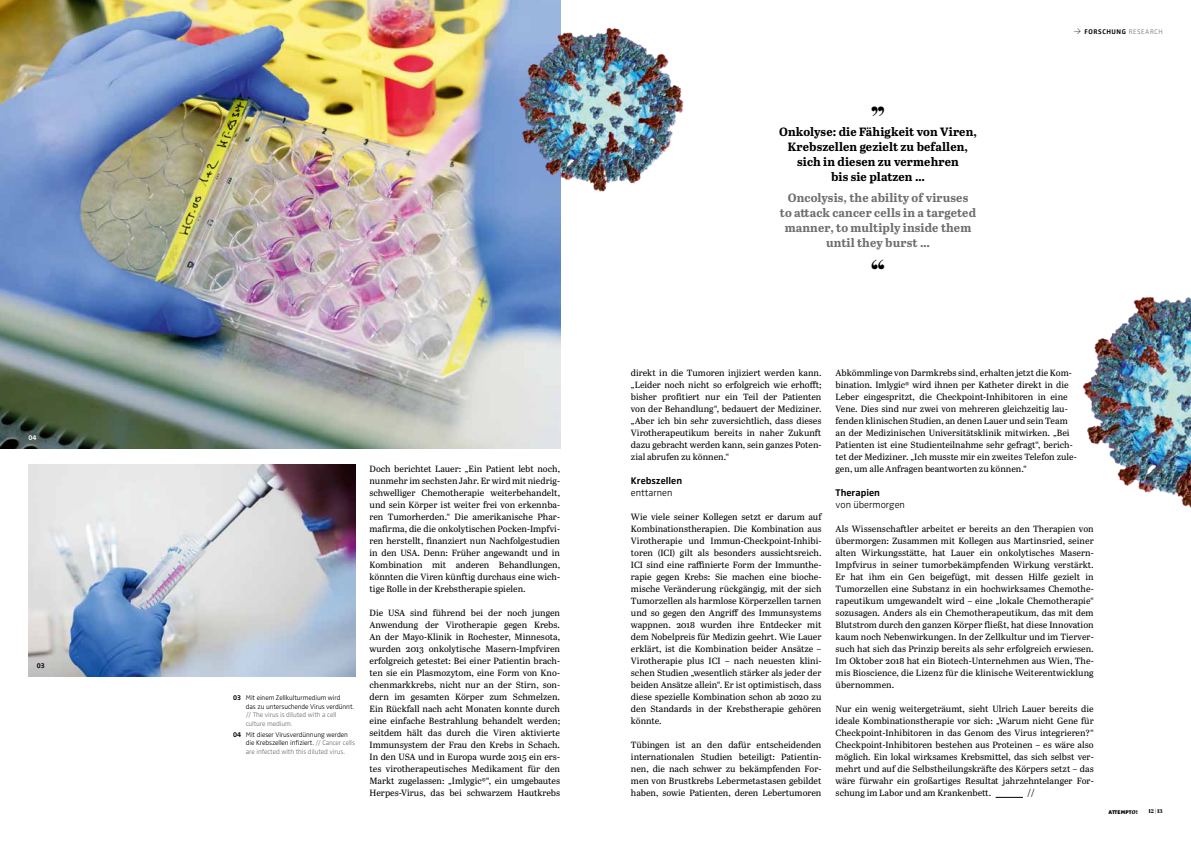
<style>
.page{position:relative;width:1191px;height:842px;background:#fff}
.page>*{position:absolute;margin:0;border:0;box-sizing:border-box;transform-origin:0 0}
.t1{font:35px "Abril Fatface";color:#000}
.t2{font:700 12px/15px "Abril Text";letter-spacing:.01em;color:#6f6f6e;text-align:center}
.t3{font:700 12px/15px "Abril Text";letter-spacing:.01em;color:#000;text-align:center}
.t4{font:300 10px "Zwo OT";color:#000}
.t5{font:700 10px "Zwo OT";color:#000}
.t6{font:9px/12px "Abril Text";color:#000;text-align:justify}
.t7{font:300 7px/8.4px "Zwo OT";letter-spacing:-.01em;color:#000}
.t8{font:300 7px/8.4px "Zwo OT";letter-spacing:-.01em;color:#6f6f6e}
.t9{font:700 7px "Zwo OT";letter-spacing:.08em;color:#000}
.t10{font:700 7px "Zwo OT";color:#fff}
.t11{font:900 5.5px "Zwo OT";letter-spacing:.02em;color:#000}
.t12{font:5.5px "Abril Fatface";color:#000}
.s1{font-weight:700}
.s2{color:#6f6f6e}
.s3{font-family:"DIN";font-weight:300}
.s4{font-weight:300;color:#6f6f6e}
.s5{font-family:"Abril Text";font-weight:800;font-style:italic}
</style>
<div class="page">
<img style="left:28px;top:464px;width:327px;height:212px">
<img style="left:0;top:0;width:560px;height:448px">
<svg style="left:995px;top:797px;width:28px;height:1px"></svg>
<img style="left:496px;top:11px;width:188px;height:192px">
<img style="left:1082px;top:297px;width:109px;height:211px">
<p class="t10" style="left:28px;top:433px;width:10px">04</p>
<p class="t9" style="left:37px;top:661px;width:10px">03</p>
<p class="t7" style="left:246px;top:694px;width:110px;text-indent:-13px"><span class="s1">03</span> Mit einem Zellkulturmedium wird<br>das zu untersuchende Virus verdünnt.</p>
<p class="t8" style="left:246px;top:711px;width:92px">// The virus is diluted with a cell culture medium.</p>
<p class="t7" style="left:246px;top:730px;width:111px;text-indent:-13px"><span class="s1">04</span> Mit dieser Virusverdünnung werden die Krebszellen infiziert. <span class="s2">// Cancer cells are infected with this diluted virus.</span></p>
<p class="t6" style="left:369px;top:463px;width:192px">Doch berichtet Lauer: „Ein Patient lebt noch, nunmehr im sechsten Jahr. Er wird mit niedrig&shy;schwelliger Chemotherapie weiterbehandelt, und sein Körper ist weiter frei von erkennba&shy;ren Tumorherden.“ Die amerikanische Phar&shy;mafirma, die die onkolytischen Pocken-Impfvi&shy;ren herstellt, finanziert nun Nachfolgestudien in den USA. Denn: Früher angewandt und in Kombination mit anderen Behandlungen, könnten die Viren künftig durchaus eine wich&shy;tige Rolle in der Krebstherapie spielen.</p>
<p class="t6" style="left:369px;top:607px;width:192px">Die USA sind führend bei der noch jungen Anwendung der Virotherapie gegen Krebs.<br>An der Mayo-Klinik in Rochester, Minnesota, wurden 2013 onkolytische Masern-Impfviren erfolgreich getestet: Bei einer Patientin brach&shy;ten sie ein Plasmozytom, eine Form von Kno&shy;chenmarkkrebs, nicht nur an der Stirn, son&shy;dern im gesamten Körper zum Schmelzen.<br>Ein Rückfall nach acht Monaten konnte durch eine einfache Bestrahlung behandelt werden; seitdem hält das durch die Viren aktivierte Immunsystem der Frau den Krebs in Schach.<br>In den USA und in Europa wurde 2015 ein ers&shy;tes virotherapeutisches Medikament für den Markt zugelassen: „Imlygic®“, ein umgebautes Herpes-Virus, das bei schwarzem Hautkrebs</p>
<h1 class="t1" style="left:870px;top:74px;width:17px">„</h1>
<h2 class="t3" style="left:779px;top:124px;width:199px">Onkolyse: die Fähigkeit von Viren,<br>Krebszellen gezielt zu befallen, sich in diesen zu vermehren<br>bis sie platzen …</h2>
<h2 class="t2" style="left:780px;top:189px;width:198px">Oncolysis, the ability of viruses<br>to attack cancer cells in a targeted manner, to multiply inside them until they burst …</h2>
<h1 class="t1" style="left:870px;top:248px;width:17px">“</h1>
<p class="t9" style="left:1073px;top:28px;width:91px"><span class="s3">&gt;</span> FORSCHUNG <span class="s4">RESEARCH</span></p>
<p class="t6" style="left:631px;top:367px;width:192px">direkt in die Tumoren injiziert werden kann. „Leider noch nicht so erfolgreich wie erhofft; bisher profitiert nur ein Teil der Patienten von der Behandlung“, bedauert der Mediziner. „Aber ich bin sehr zuversichtlich, dass dieses Virotherapeutikum bereits in naher Zukunft dazu gebracht werden kann, sein ganzes Poten&shy;zial abrufen zu können.“</p>
<p class="t5" style="left:631px;top:475px;width:53px">Krebszellen</p>
<p class="t4" style="left:631px;top:487px;width:43px">enttarnen</p>
<p class="t6" style="left:631px;top:511px;width:192px">Wie viele seiner Kollegen setzt er darum auf Kombinationstherapien. Die Kombination aus Virotherapie und Immun-Checkpoint-Inhibi&shy;toren (ICI) gilt als besonders aussichtsreich.<br>ICI sind eine raffinierte Form der Immunthe&shy;rapie gegen Krebs: Sie machen eine bioche&shy;mische Veränderung rückgängig, mit der sich Tumorzellen als harmlose Körperzellen tarnen und so gegen den Angriff des Immunsystems wappnen. 2018 wurden ihre Entdecker mit dem Nobelpreis für Medizin geehrt. Wie Lauer erklärt, ist die Kombination beider Ansätze – Virotherapie plus ICI – nach neuesten klini&shy;schen Studien „wesentlich stärker als jeder der beiden Ansätze allein“. Er ist optimistisch, dass diese spezielle Kombination schon ab 2020 zu den Standards in der Krebstherapie gehören könnte.</p>
<p class="t6" style="left:631px;top:739px;width:192px">Tübingen ist an den dafür entscheidenden internationalen Studien beteiligt: Patientin&shy;nen, die nach schwer zu bekämpfenden For&shy;men von Brustkrebs Lebermetastasen gebildet haben, sowie Patienten, deren Lebertumoren</p>
<p class="t6" style="left:835px;top:367px;width:243px;text-align:left">Abkömmlinge von Darmkrebs sind, erhalten jetzt die Kom&shy;bination. Imlygic® wird ihnen per Katheter direkt in die Leber eingespritzt, die Checkpoint-Inhibitoren in eine Vene. Dies sind nur zwei von mehreren gleichzeitig lau&shy;fenden klinischen Studien, an denen Lauer und sein Team an der Medizinischen Universitätsklinik mitwirken. „Bei Patienten ist eine Studienteilnahme sehr gefragt“, berich&shy;tet der Mediziner. „Ich musste mir ein zweites Telefon zule&shy;gen, um alle Anfragen beantworten zu können.“</p>
<p class="t5" style="left:835px;top:487px;width:46px">Therapien</p>
<p class="t4" style="left:835px;top:499px;width:71px">von übermorgen</p>
<p class="t6" style="left:835px;top:523px;width:260px">Als Wissenschaftler arbeitet er bereits an den Therapien von übermorgen: Zusammen mit Kollegen aus Martinsried, seiner alten Wirkungsstätte, hat Lauer ein onkolytisches Masern-Impfvirus in seiner tumorbekämpfenden Wirkung verstärkt.<br>Er hat ihm ein Gen beigefügt, mit dessen Hilfe gezielt in Tumorzellen eine Substanz in ein hochwirksames Chemothe&shy;rapeutikum umgewandelt wird – eine „lokale Chemotherapie“ sozusagen. Anders als ein Chemotherapeutikum, das mit dem Blutstrom durch den ganzen Körper fließt, hat diese Innovation kaum noch Nebenwirkungen. In der Zellkultur und im Tierver&shy;such hat sich das Prinzip bereits als sehr erfolgreich erwiesen.<br>Im Oktober 2018 hat ein Biotech-Unternehmen aus Wien, The&shy;mis Bioscience, die Lizenz für die klinische Weiterentwicklung übernommen.</p>
<p class="t6" style="left:835px;top:703px;width:260px">Nur ein wenig weitergeträumt, sieht Ulrich Lauer bereits die ideale Kombinationstherapie vor sich: „Warum nicht Gene für Checkpoint-Inhibitoren in das Genom des Virus integrieren?“ Checkpoint-Inhibitoren bestehen aus Proteinen – es wäre also möglich. Ein lokal wirksames Krebsmittel, das sich selbst ver&shy;mehrt und auf die Selbstheilungskräfte des Körpers setzt – das wäre fürwahr ein großartiges Resultat jahrzehntelanger For&shy;schung im Labor und am Krankenbett.</p>
<p class="t6" style="left:1027px;top:787px;width:8px">//</p>
<p class="t11" style="left:1108px;top:808px;width:30px">ATTEMPT<span class="s5">O</span>!</p>
<p class="t12" style="left:1148px;top:808px;width:15px">12|13</p>
</div>
